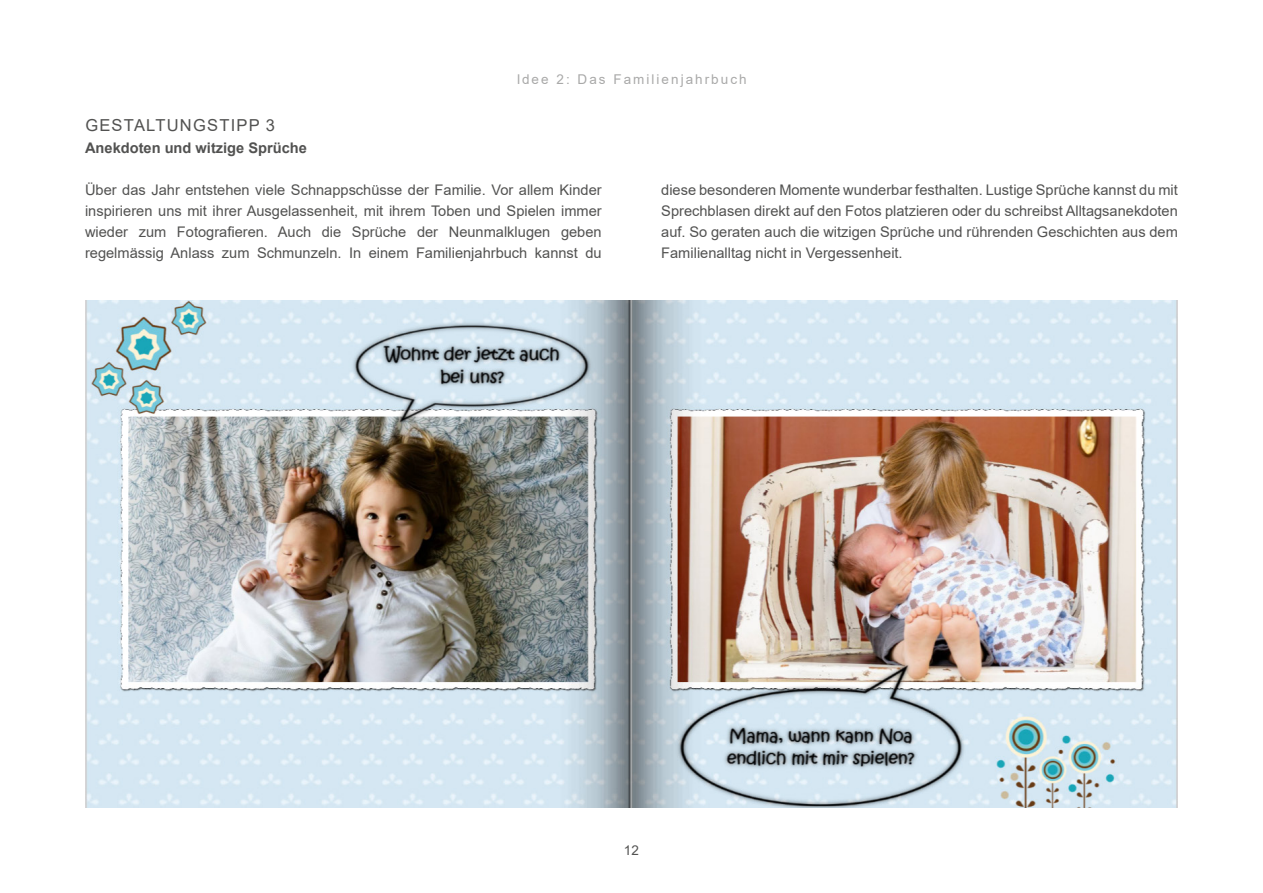
<style>
.page{position:relative;width:1263px;height:893px;background:#fff}
.page>*{position:absolute;margin:0;border:0;box-sizing:border-box;transform-origin:0 0}
.t1{font:16.5px "Arial";letter-spacing:.075em;color:#525251}
.t2{font:14.7px/21px "Arial";color:#525251;text-align:justify}
.t3{font:700 14.7px "Arial";color:#525251}
.t4{font:13.5px "Arial";letter-spacing:.15em;color:#525251}
</style>
<div class="page">
<img style="left:85px;top:300px;width:1093px;height:508px">
<p class="t1" style="left:85px;top:114px;width:191px">GESTALTUNGSTIPP 3</p>
<p class="t3" style="left:85px;top:138px;width:223px">Anekdoten und witzige Sprüche</p>
<p class="t4" style="left:516px;top:69px;width:232px">Idee 2: Das Familienjahrbuch</p>
<p class="t2" style="left:85px;top:179px;width:518px">Über das Jahr entstehen viele Schnappschüsse der Familie. Vor allem Kinder inspirieren uns mit ihrer Ausgelassenheit, mit ihrem Toben und Spielen immer wieder zum Fotografieren. Auch die Sprüche der Neunmalklugen geben regelmässig Anlass zum Schmunzeln. In einem Familienjahrbuch kannst du</p>
<p class="t2" style="left:661px;top:179px;width:518px">diese besonderen Momente wunderbar festhalten. Lustige Sprüche kannst du mit Sprechblasen direkt auf den Fotos platzieren oder du schreibst Alltagsanekdoten auf. So geraten auch die witzigen Sprüche und rührenden Geschichten aus dem Familienalltag nicht in Vergessenheit.</p>
<p class="t4" style="left:624px;top:841px;width:17px">12</p>
</div>
